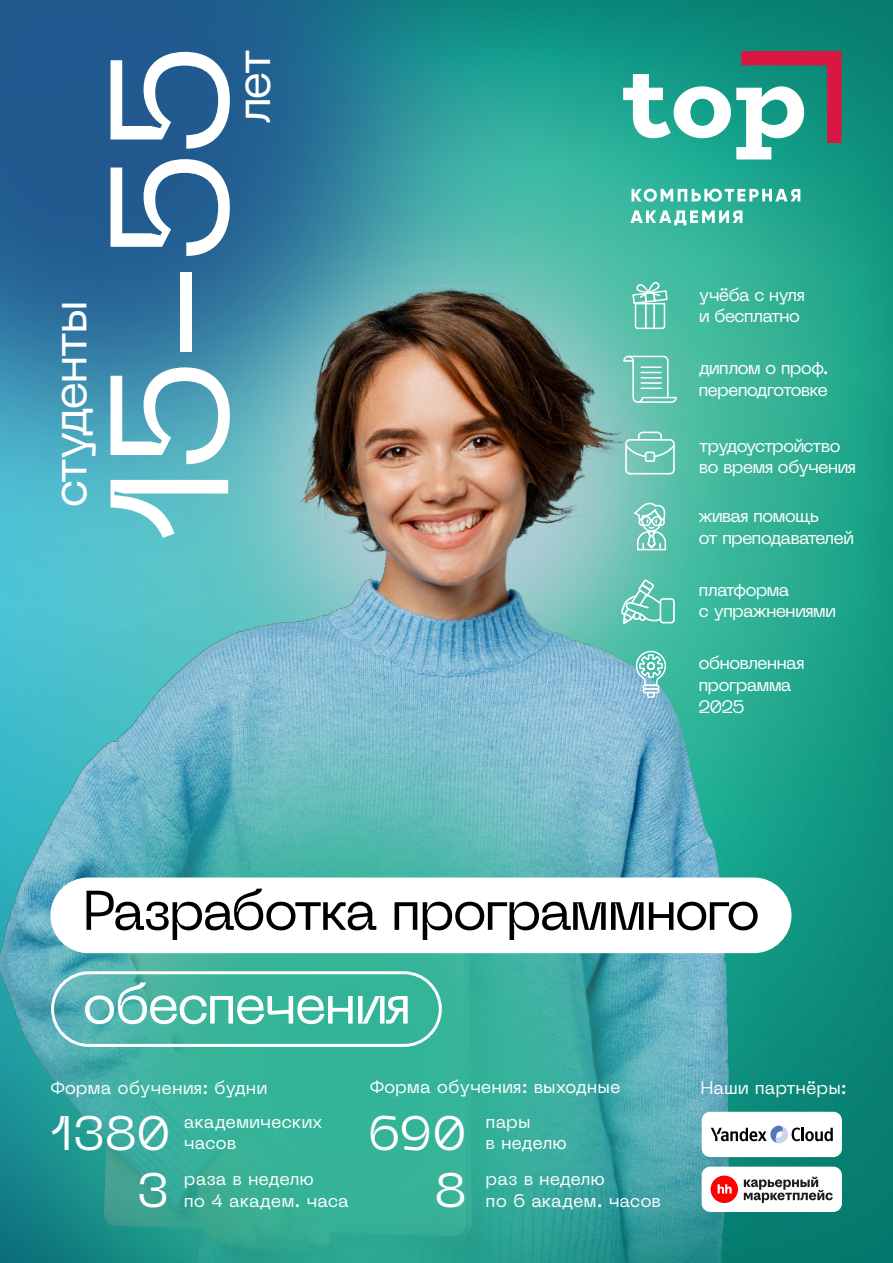
<style>
.page{position:relative;width:893px;height:1263px;background:#fff}
.page>*{position:absolute;margin:0;border:0;box-sizing:border-box;transform-origin:0 0}
.t1{font:177px "Neue Machina";color:#fff}
.t2{font:166.8px "Neue Machina";color:#fff}
.t3{font:55.5px "Neue Machina";letter-spacing:-.055em;color:#000}
.t4{font:55.5px "Neue Machina";letter-spacing:-.05em;color:#fff}
.t5{font:51.9px "Neue Machina";letter-spacing:-.065em;color:#fff}
.t6{font:48.9px "Neue Machina";letter-spacing:-.065em;color:#fff}
.t7{font:48px "Neue Machina";letter-spacing:-.01em;color:#fff}
.t8{font:18px/21.6px "Neue Machina";letter-spacing:-.05em;color:#fff}
.t9{font:18px/21.6px "Neue Machina";letter-spacing:-.005em;color:#fff}
.t10{font:18px "Neue Machina";color:#fff}
.t11{font:18px/21.6px "Neue Machina";letter-spacing:-.01em;color:#fff}
</style>
<div class="page">
<img style="left:588px;top:0;width:305px;height:1263px">
<img style="left:0;top:0;width:588px;height:283px">
<img style="left:163px;top:184px;width:590px;height:99px">
<img style="left:0;top:283px;width:762px;height:297px">
<svg style="left:631px;top:189px;width:169px;height:13px"></svg>
<svg style="left:630px;top:210px;width:112px;height:15px"></svg>
<svg style="left:623px;top:51px;width:219px;height:108px"></svg>
<img style="left:0;top:580px;width:830px;height:683px">
<svg style="left:623px;top:356px;width:54px;height:47px;background:#7bcbba"></svg>
<hr style="left:640px;top:382px;width:22px;height:2px;background:#fff">
<hr style="left:640px;top:387px;width:22px;height:2px;background:#fff">
<svg style="left:625px;top:432px;width:50px;height:42px;background:#86cdc0"></svg>
<svg style="left:634px;top:502px;width:33px;height:48px"></svg>
<svg style="left:621px;top:579px;width:54px;height:45px;background:#75ccba"></svg>
<svg style="left:636px;top:651px;width:30px;height:47px"></svg>
<svg style="left:632px;top:282px;width:36px;height:47px"></svg>
<div style="left:702px;top:1112px;width:140px;height:45px;background:#fff;border-radius:9px"></div>
<svg style="left:711px;top:1125px;width:122px;height:18px"></svg>
<div style="left:702px;top:1166px;width:140px;height:46px;background:#fff;border-radius:9px"></div>
<div style="left:711px;top:1175px;width:27px;height:28px;background:#ff0003;border-radius:50%"></div>
<svg style="left:718px;top:1184px;width:14px;height:9px"></svg>
<svg style="left:744px;top:1177px;width:89px;height:26px"></svg>
<div style="left:50px;top:877px;width:741px;height:76px;background:#fff;border-radius:38px"></div>
<div style="left:51px;top:971px;width:391px;height:76px;border:3px solid #fff;border-radius:36px"></div>
<h1 class="t1" style="left:50px;top:455px;width:414px;rotate:-90deg">9-12</h1>
<h3 class="t6" style="left:222px;top:125px;width:78px;rotate:-90deg">лет</h3>
<h2 class="t2" style="left:64px;top:547px;width:507px;rotate:-90deg">15-55</h2>
<h3 class="t5" style="left:217px;top:133px;width:83px;rotate:-90deg">лет</h3>
<h3 class="t5" style="left:26px;top:443px;width:223px;rotate:-90deg">студенты</h3>
<h3 class="t6" style="left:38px;top:508px;width:210px;rotate:-90deg">студенты</h3>
<p class="t8" style="left:699px;top:283px;width:108px">учёба с нуля и бесплатно</p>
<p class="t8" style="left:698px;top:357px;width:132px">диплом о проф. переподготовке</p>
<p class="t8" style="left:699px;top:434px;width:159px">трудоустройство во время обучения</p>
<p class="t8" style="left:698px;top:504px;width:157px">живая помощь<br>от преподавателей</p>
<p class="t8" style="left:698px;top:578px;width:139px">платформа<br>с упражнениями</p>
<p class="t8" style="left:698px;top:652px;width:108px">обновленная программа<br>2025</p>
<h3 class="t3" style="left:82px;top:875px;width:680px">Разработка программного</h3>
<h3 class="t4" style="left:82px;top:969px;width:331px">обеспечения</h3>
<p class="t10" style="left:50px;top:1076px;width:218px">Форма обучения: будни</p>
<p class="t10" style="left:370px;top:1075px;width:252px">Форма обучения: выходные</p>
<h3 class="t7" style="left:50px;top:1102px;width:123px">1380</h3>
<h3 class="t7" style="left:368px;top:1102px;width:100px">690</h3>
<h3 class="t7" style="left:137px;top:1160px;width:34px">3</h3>
<h3 class="t7" style="left:435px;top:1160px;width:34px">8</h3>
<p class="t9" style="left:184px;top:1110px;width:140px">академических часов</p>
<p class="t9" style="left:486px;top:1110px;width:83px">пары<br>в неделю</p>
<p class="t9" style="left:184px;top:1167px;width:167px">раза в неделю<br>по 4 академ. часа</p>
<p class="t11" style="left:486px;top:1167px;width:177px">раз в неделю<br>по 6 академ. часов</p>
<p class="t9" style="left:701px;top:1076px;width:148px">Наши партнёры:</p>
</div>
